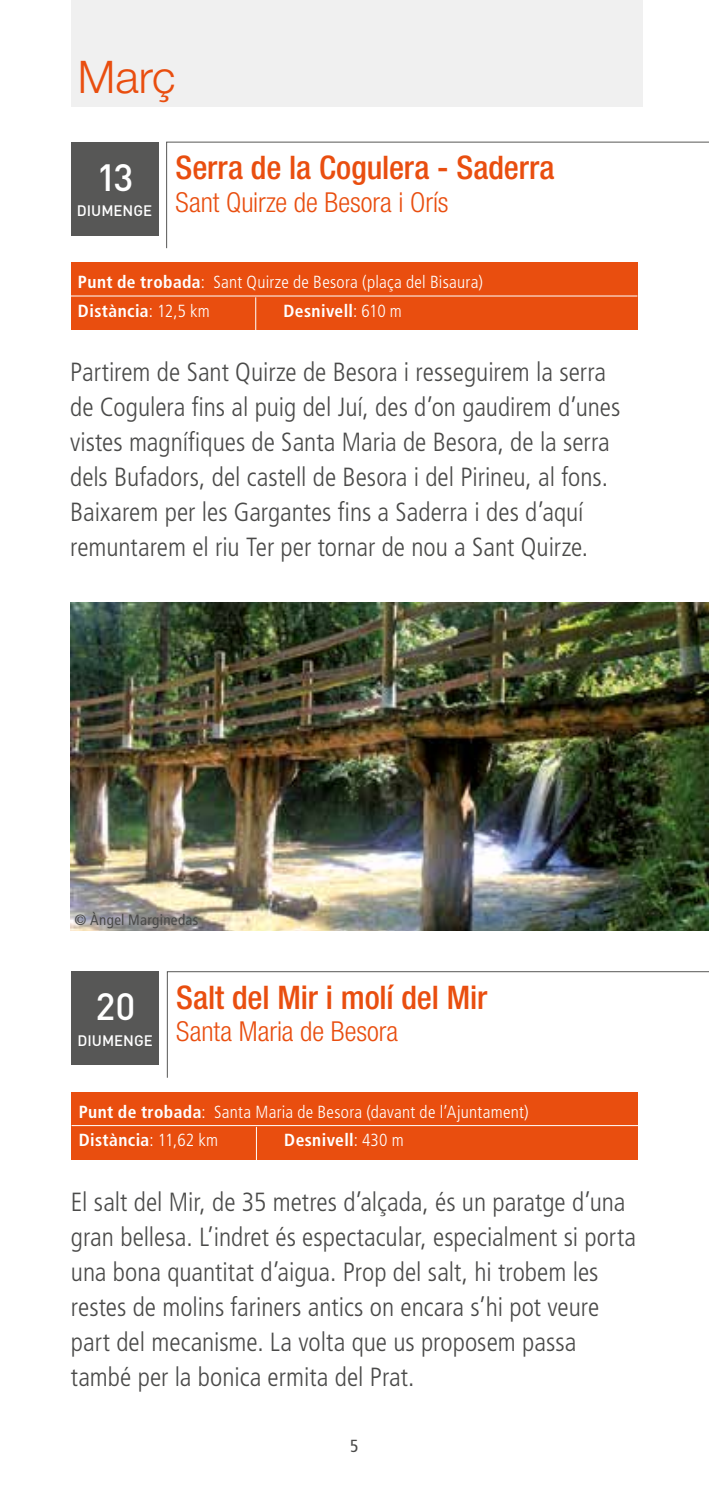
<style>
.page{position:relative;width:709px;height:1489px;background:#fff}
.page>*{position:absolute;margin:0;border:0;box-sizing:border-box;transform-origin:0 0}
.t1{font:300 45px "Helvetica Neue LT Std";color:#e94e0f}
.t2{font:500 37.5px "DIN";color:#fff}
.t3{font:500 condensed 32.5px "Helvetica Neue LT Std";letter-spacing:-.005em;color:#e94e0f}
.t4{font:300 condensed 27.5px "Helvetica Neue LT Std";color:#e94e0f}
.t5{font:300 condensed 26.25px/35px "Frutiger LT Std";color:#4a4a49}
.t6{font:300 condensed 17.5px/28.2px "Frutiger LT Std";letter-spacing:.015em;color:#fff}
.t7{font:700 condensed 17.5px "Frutiger LT Std";letter-spacing:.02em;color:#fff}
.t8{font:condensed 17.5px "Frutiger LT Std";color:#4a4a49}
.t9{font:500 15px "DIN";color:#fff}
.t10{font:condensed 15px "Frutiger LT Std";letter-spacing:.02em;color:#4a4a49}
.s1{font-weight:700}
.s2{font-weight:300}
</style>
<div class="page">
<div style="left:71px;top:262px;width:566px;height:68px;background:#e94e0f"></div>
<hr style="left:71px;top:295px;width:566px;height:1px;background:#fff">
<div style="left:71px;top:0;width:571px;height:107px;background:#f0f0f0"></div>
<div style="left:71px;top:142px;width:87px;height:93px;background:#575756"></div>
<svg style="left:166px;top:141px;width:543px;height:108px"></svg>
<hr style="left:255px;top:297px;width:1px;height:36px;background:#fff">
<img style="left:71px;top:602px;width:638px;height:328px">
<div style="left:72px;top:1091px;width:566px;height:68px;background:#e94e0f"></div>
<hr style="left:72px;top:1124px;width:566px;height:1px;background:#fff">
<div style="left:72px;top:971px;width:87px;height:94px;background:#575756"></div>
<svg style="left:167px;top:971px;width:542px;height:107px"></svg>
<hr style="left:256px;top:1126px;width:1px;height:36px;background:#fff">
<h1 class="t1" style="left:78px;top:49px;width:99px">Març</h1>
<h2 class="t2" style="left:96px;top:153px;width:38px">13</h2>
<p class="t9" style="left:77px;top:201px;width:77px">DIUMENGE</p>
<p class="t3" style="left:175px;top:148px;width:380px">Serra de la Cogulera - Saderra</p>
<p class="t4" style="left:175px;top:186px;width:274px">Sant Quirze de Besora i Orís</p>
<p class="t6" style="left:78px;top:268px;width:406px"><span class="s1">Punt de trobada</span>: Sant Quirze de Besora (plaça del Bisaura)<br><span class="s1">Distància</span>: 12,5 km</p>
<p class="t7" style="left:283px;top:300px;width:120px">Desnivell<span class="s2">: 610 m</span></p>
<p class="t5" style="left:70px;top:355px;width:552px">Partirem de Sant Quirze de Besora i resseguirem la serra de Cogulera fins al puig del Juí, des d’on gaudirem d’unes vistes magnífiques de Santa Maria de Besora, de la serra dels Bufadors, del castell de Besora i del Pirineu, al fons.<br>Baixarem per les Gargantes fins a Saderra i des d’aquí remuntarem el riu Ter per tornar de nou a Sant Quirze.</p>
<p class="t10" style="left:74px;top:910px;width:125px">© Àngel Marginedas</p>
<h2 class="t2" style="left:96px;top:982px;width:41px">20</h2>
<p class="t9" style="left:77px;top:1030px;width:77px">DIUMENGE</p>
<p class="t3" style="left:176px;top:977px;width:313px">Salt del Mir i molí del Mir</p>
<p class="t4" style="left:176px;top:1015px;width:223px">Santa Maria de Besora</p>
<p class="t6" style="left:79px;top:1097px;width:451px"><span class="s1">Punt de trobada</span>: Santa Maria de Besora (davant de l’Ajuntament)<br><span class="s1">Distància</span>: 11,62 km</p>
<p class="t7" style="left:284px;top:1129px;width:121px">Desnivell<span class="s2">: 430 m</span></p>
<p class="t5" style="left:71px;top:1184px;width:566px">El salt del Mir, de 35 metres d’alçada, és un paratge d’una gran bellesa. L’indret és espectacular, especialment si porta una bona quantitat d’aigua. Prop del salt, hi trobem les restes de molins fariners antics on encara s’hi pot veure part del mecanisme. La volta que us proposem passa també per la bonica ermita del Prat.</p>
<p class="t8" style="left:350px;top:1435px;width:10px">5</p>
</div>
